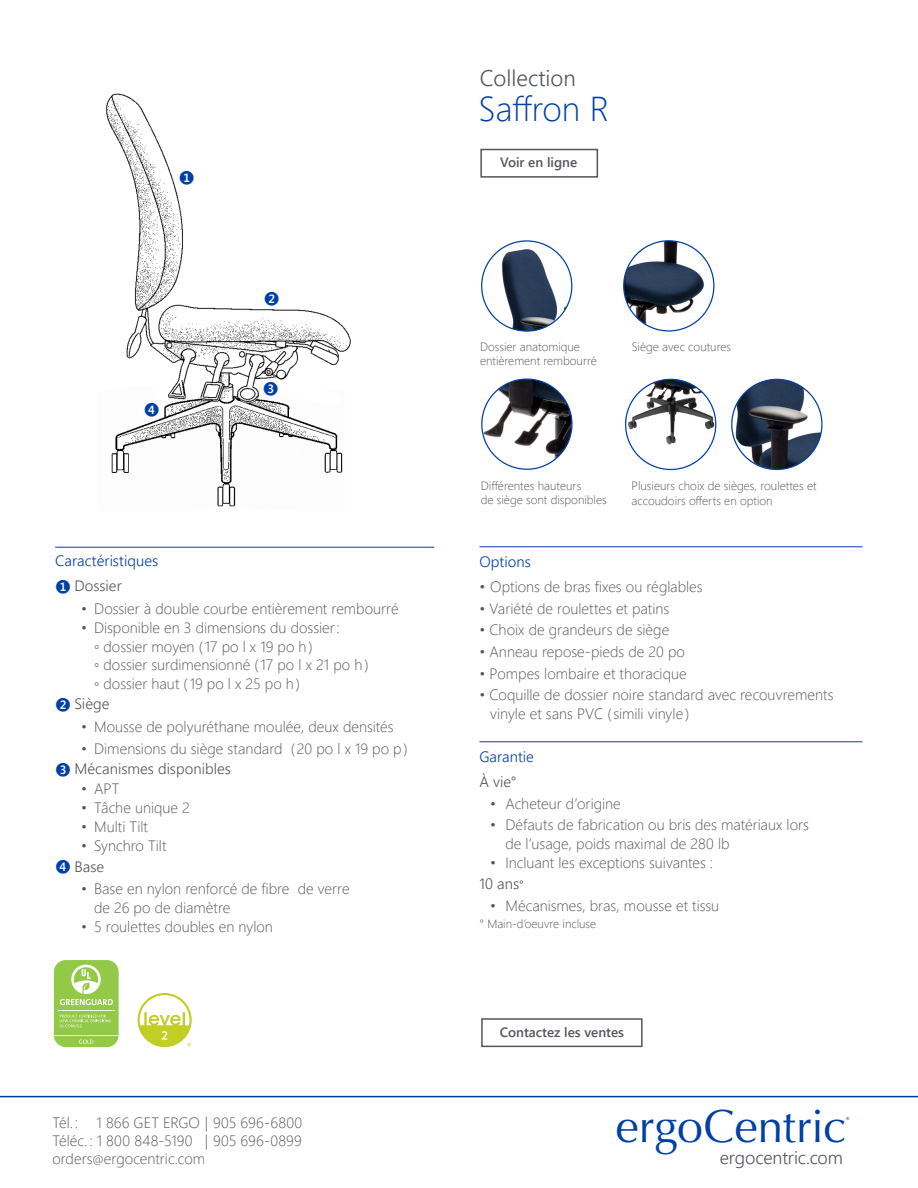
<style>
.page{position:relative;width:918px;height:1188px;background:#fff}
.page>*{position:absolute;margin:0;border:0;box-sizing:border-box;transform-origin:0 0}
.t1{font:46.5px "Optima";letter-spacing:-.005em;color:#0040a6}
.t2{font:34.5px "Webly Sleek UI Light";color:#0040a6}
.t3{font:22.5px "Webly Sleek UI Semilight";color:#52555b}
.t4{font:18px "Webly Sleek UI Semilight";letter-spacing:-.005em;color:#52555b}
.t5{font:15px/18.8px "Webly Sleek UI Light";color:#52555b}
.t6{font:15px "Webly Sleek UI Semilight";letter-spacing:.005em;color:#52555b}
.t7{font:15px/24.6px "Webly Sleek UI Semilight";letter-spacing:.005em;color:#0040a6}
.t8{font:13.5px "Webly Sleek UI Semibold";color:#52555b}
.t9{font:12px/14.4px "Webly Sleek UI Light";color:#52555b}
.t10{font:12px "Webly Sleek UI Semibold";color:#0040a6}
.t11{font:700 4.65px "Optima";color:#0040a6}
.s1{font-family:"Webly Sleek UI Semibold";font-size:12px}
.s2{color:#52555b}
.s3{font-family:"Webly Sleek UI Semibold";font-size:12px;color:#0040a6}
.s4{font-size:12px}
.s5{font-family:"Webly Sleek UI Light";font-size:12px;color:#231f20}
</style>
<div class="page">
<hr style="left:479px;top:546px;width:384px;height:1px;background:#0040a6">
<hr style="left:479px;top:741px;width:384px;height:1px;background:#0040a6">
<hr style="left:55px;top:547px;width:379px;height:1px;background:#0040a6">
<svg style="left:54px;top:960px;width:65px;height:87px"></svg>
<svg style="left:138px;top:993px;width:54px;height:54px"></svg>
<img style="left:106px;top:93px;width:245px;height:414px">
<img style="left:624px;top:241px;width:90px;height:90px;border-radius:45px">
<img style="left:491px;top:241px;width:81px;height:90px">
<img style="left:482px;top:379px;width:90px;height:90px;border-radius:45px">
<img style="left:626px;top:379px;width:90px;height:78px">
<div style="left:177px;top:169px;width:20px;height:17px;background:#fff"></div>
<div style="left:261px;top:292px;width:21px;height:14px;background:#fff"></div>
<div style="left:261px;top:381px;width:20px;height:15px;background:#fff"></div>
<div style="left:142px;top:404px;width:20px;height:11px;background:#fff"></div>
<hr style="left:0;top:1096px;width:918px;height:1px;background:#0040a6">
<img style="left:732px;top:379px;width:90px;height:90px;border-radius:45px">
<div style="left:481px;top:1018px;width:162px;height:29px;border:2px solid #52555b"></div>
<div style="left:480px;top:149px;width:118px;height:29px;border:2px solid #52555b"></div>
<p class="t10" style="left:179px;top:169px;width:17px">❶</p>
<p class="t10" style="left:144px;top:401px;width:17px">❹</p>
<p class="t10" style="left:264px;top:290px;width:17px">❷</p>
<p class="t10" style="left:263px;top:379px;width:17px">❸</p>
<p class="t7" style="left:55px;top:548px;width:105px">Caractéristiques<br><span class="s1">❶</span> <span class="s2">Dossier</span></p>
<p class="t5" style="left:81px;top:599px;width:319px">• Dossier à double courbe entièrement rembourré</p>
<p class="t5" style="left:94px;top:618px;width:276px;text-indent:-13px">• Disponible en 3 dimensions du dossier:<br>◦ dossier moyen (17 po l x 19 po h)<br>◦ dossier surdimensionné (17 po l x 21 po h) ◦ dossier haut (19 po l x 25 po h)</p>
<p class="t6" style="left:55px;top:693px;width:56px"><span class="s3">❷</span> Siège</p>
<p class="t5" style="left:81px;top:717px;width:314px">• Mousse de polyuréthane moulée, deux densités</p>
<p class="t5" style="left:81px;top:739px;width:328px">• Dimensions du siège standard (20 po l x 19 po p)</p>
<p class="t6" style="left:55px;top:758px;width:177px"><span class="s3">❸</span> Mécanismes disponibles</p>
<p class="t5" style="left:81px;top:779px;width:40px">• APT</p>
<p class="t5" style="left:81px;top:798px;width:110px">• Tâche unique 2</p>
<p class="t5" style="left:81px;top:817px;width:68px">• Multi Tilt</p>
<p class="t5" style="left:81px;top:835px;width:87px">• Synchro Tilt</p>
<p class="t6" style="left:55px;top:856px;width:51px"><span class="s3">❹</span> Base</p>
<p class="t5" style="left:94px;top:879px;width:257px;text-indent:-13px">• Base en nylon renforcé de fibre de verre de 26 po de diamètre</p>
<p class="t5" style="left:81px;top:916px;width:193px">• 5 roulettes doubles en nylon</p>
<p class="t5" style="left:52px;top:1113px;width:251px;line-height:18px;text-align:justify">Tél. : 1 866 GET ERGO | 905 696-6800<br>Téléc. : 1 800 848-5190 | 905 696-0899 orders<span class="s4">@</span>ergocentric.com</p>
<h3 class="t3" style="left:480px;top:61px;width:98px">Collection</h3>
<h2 class="t2" style="left:478px;top:83px;width:132px">Saffron R</h2>
<p class="t8" style="left:500px;top:152px;width:79px">Voir en ligne</p>
<p class="t9" style="left:480px;top:339px;width:118px">Dossier anatomique entièrement rembourré</p>
<p class="t9" style="left:632px;top:339px;width:101px">Siège avec coutures</p>
<p class="t9" style="left:481px;top:478px;width:128px">Différentes hauteurs<br>de siège sont disponibles</p>
<p class="t9" style="left:632px;top:478px;width:187px">Plusieurs choix de sièges, roulettes et accoudoirs offerts en option</p>
<p class="t7" style="left:479px;top:549px;width:53px">Options</p>
<p class="t5" style="left:479px;top:577px;width:225px">• Options de bras fixes ou réglables</p>
<p class="t5" style="left:479px;top:598px;width:191px">• Variété de roulettes et patins</p>
<p class="t5" style="left:479px;top:620px;width:191px">• Choix de grandeurs de siège</p>
<p class="t5" style="left:479px;top:642px;width:207px">• Anneau repose-pieds de 20 po</p>
<p class="t5" style="left:479px;top:663px;width:209px">• Pompes lombaire et thoracique</p>
<p class="t5" style="left:490px;top:685px;width:345px;text-indent:-11px">• Coquille de dossier noire standard avec recouvrements vinyle et sans PVC (simili vinyle)</p>
<p class="t7" style="left:479px;top:744px;width:56px">Garantie</p>
<p class="t6" style="left:479px;top:770px;width:39px">À vie°</p>
<p class="t5" style="left:490px;top:793px;width:132px">• Acheteur d’origine</p>
<p class="t5" style="left:505px;top:815px;width:305px;text-indent:-15px">• Défauts de fabrication ou bris des matériaux lors de l’usage, poids maximal de 280 lb</p>
<p class="t5" style="left:490px;top:853px;width:225px">• Incluant les exceptions suivantes :</p>
<p class="t6" style="left:479px;top:873px;width:46px">10 ans<span class="s5">°</span></p>
<p class="t5" style="left:490px;top:896px;width:231px">• Mécanismes, bras, mousse et tissu</p>
<p class="t9" style="left:479px;top:917px;width:118px">° Main-d’oeuvre incluse</p>
<p class="t8" style="left:500px;top:1022px;width:126px">Contactez les ventes</p>
<h1 class="t1" style="left:616px;top:1099px;width:232px">ergoCentric</h1>
<p class="t11" style="left:846px;top:1115px;width:5px">®</p>
<p class="t4" style="left:720px;top:1144px;width:125px">ergocentric.com</p>
</div>
